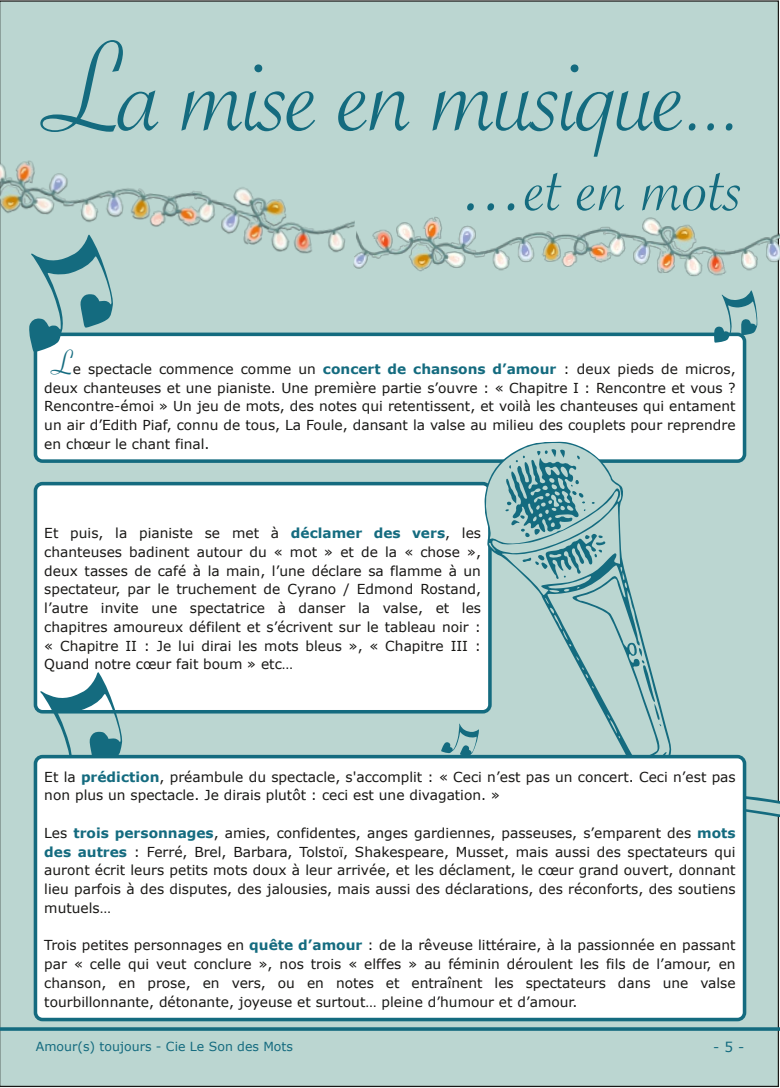
<style>
.page{position:relative;width:780px;height:1088px;background:#fff}
.page>*{position:absolute;margin:0;border:0;box-sizing:border-box;transform-origin:0 0}
.t1{font:137.5px "Savoye Let Plain";letter-spacing:-.02em;color:#146b7f}
.t2{font:87.5px "Savoye Let Plain";color:#146b7f}
.t3{font:37.5px "Savoye Let Plain";color:#146b7f}
.t4{font:13.75px/18.8px "Verdana";color:#181715;text-align:justify}
.t5{font:13.75px "Verdana";color:#146b7f}
.t6{font:12.5px "Verdana";color:#146b7f}
.s1{font-size:87.5px}
.s2{font-weight:700;color:#146b7f}
</style>
<div class="page">
<div style="left:0;top:0;width:779px;height:1087px;background:#bbd6d1"></div>
<div style="left:35px;top:484px;width:455px;height:228px;background:#fff;border-radius:7px"></div>
<div style="left:34px;top:482px;width:457px;height:231px;border:4px solid #146b7f;border-radius:7px"></div>
<div style="left:35px;top:334px;width:709px;height:127px;background:#fff;border-radius:7px"></div>
<div style="left:34px;top:333px;width:712px;height:130px;border:4px solid #146b7f;border-radius:7px"></div>
<svg style="left:29px;top:261px;width:84px;height:91px;background:#8cb8bb"></svg>
<svg style="left:38px;top:671px;width:85px;height:84px"></svg>
<svg style="left:439px;top:718px;width:42px;height:37px;background:#99c0c0"></svg>
<svg style="left:712px;top:285px;width:51px;height:64px;background:#99c0c1"></svg>
<img style="left:0;top:0;width:377px;height:261px">
<img style="left:353px;top:212px;width:427px;height:65px">
<svg style="left:481px;top:425px;width:299px;height:484px;background:#b1cfcc"></svg>
<div style="left:35px;top:756px;width:709px;height:263px;background:#fff;border-radius:7px"></div>
<div style="left:34px;top:755px;width:712px;height:266px;border:4px solid #146b7f;border-radius:7px"></div>
<svg style="left:0;top:1027px;width:780px;height:4px;background:#267687"></svg>
<h1 class="t1" style="left:42px;top:36px;width:703px">La mise en musique<span class="s1">...</span></h1>
<h2 class="t2" style="left:465px;top:150px;width:280px">...et en mots</h2>
<h3 class="t3" style="left:51px;top:348px;width:23px">L</h3>
<p class="t4" style="left:44px;top:359px;width:692px;text-indent:29px">e spectacle commence comme un <span class="s2">concert de chansons d’amour</span> : deux pieds de micros, deux chanteuses et une pianiste. Une première partie s’ouvre : « Chapitre I : Rencontre et vous ?<br>Rencontre-émoi » Un jeu de mots, des notes qui retentissent, et voilà les chanteuses qui entament un air d’Edith Piaf, connu de tous, La Foule, dansant la valse au milieu des couplets pour reprendre en chœur le chant final.</p>
<p class="t4" style="left:44px;top:523px;width:438px">Et puis, la pianiste se met à <span class="s2">déclamer des vers</span>, les chanteuses badinent autour du « mot » et de la « chose », deux tasses de café à la main, l’une déclare sa flamme à un spectateur, par le truchement de Cyrano / Edmond Rostand, l’autre invite une spectatrice à danser la valse, et les chapitres amoureux défilent et s’écrivent sur le tableau noir : « Chapitre II : Je lui dirai les mots bleus », « Chapitre III :<br>Quand notre cœur fait boum » etc…</p>
<p class="t4" style="left:44px;top:767px;width:692px">Et la <span class="s2">prédiction</span>, préambule du spectacle, s'accomplit : « Ceci n’est pas un concert. Ceci n’est pas non plus un spectacle. Je dirais plutôt : ceci est une divagation. »</p>
<p class="t4" style="left:44px;top:823px;width:692px">Les <span class="s2">trois personnages</span>, amies, confidentes, anges gardiennes, passeuses, s’emparent des <span class="s2">mots des autres</span> : Ferré, Brel, Barbara, Tolstoï, Shakespeare, Musset, mais aussi des spectateurs qui auront écrit leurs petits mots doux à leur arrivée, et les déclament, le cœur grand ouvert, donnant lieu parfois à des disputes, des jalousies, mais aussi des déclarations, des réconforts, des soutiens mutuels…</p>
<p class="t4" style="left:44px;top:935px;width:692px">Trois petites personnages en <span class="s2">quête d’amour</span> : de la rêveuse littéraire, à la passionnée en passant par « celle qui veut conclure », nos trois « elffes » au féminin déroulent les fils de l’amour, en chanson, en prose, en vers, ou en notes et entraînent les spectateurs dans une valse tourbillonnante, détonante, joyeuse et surtout… pleine d’humour et d’amour.</p>
<p class="t6" style="left:36px;top:1038px;width:258px">Amour(s) toujours - Cie Le Son des Mots</p>
<p class="t5" style="left:713px;top:1038px;width:32px">-5-</p>
</div>
